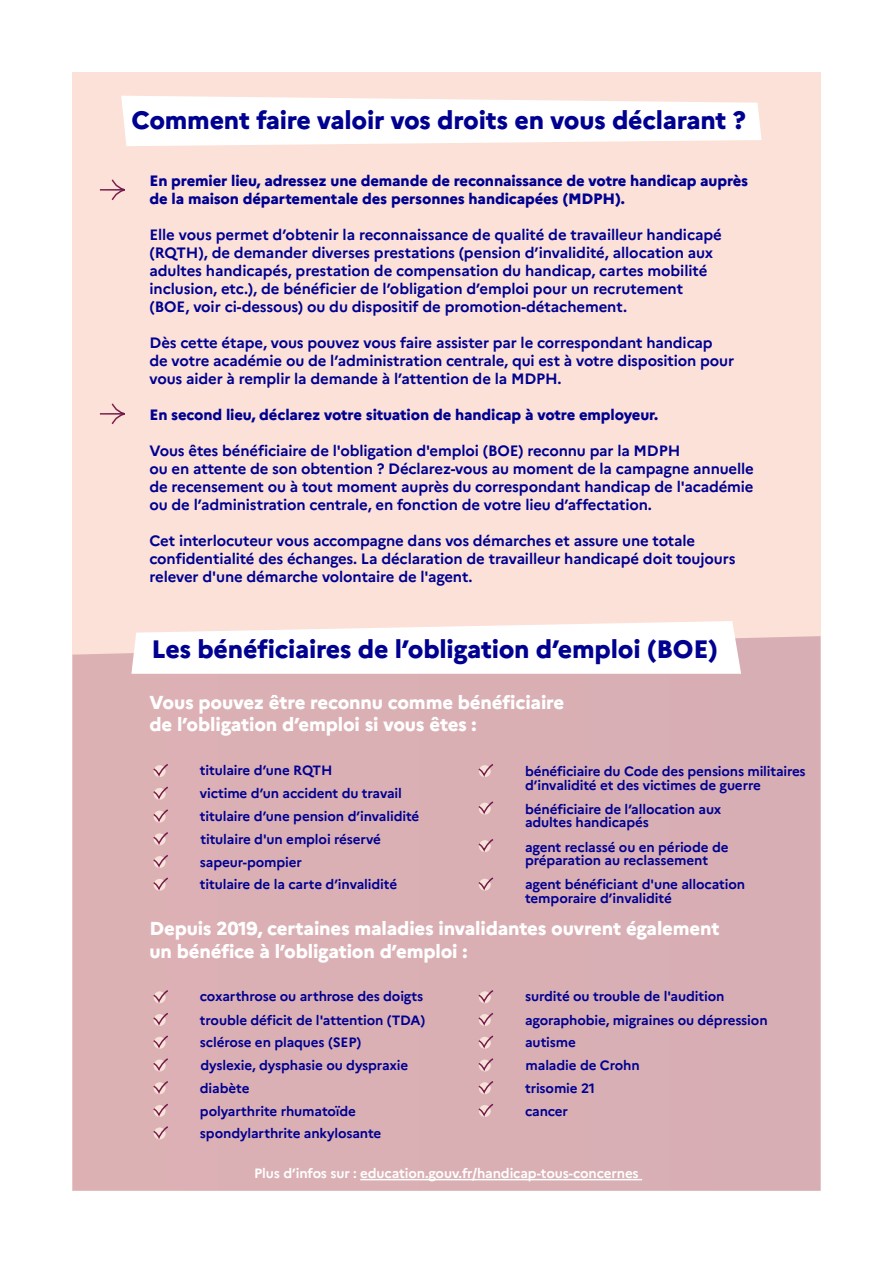
<style>
.page{position:relative;width:893px;height:1263px;background:#fff}
.page>*{position:absolute;margin:0;border:0;box-sizing:border-box;transform-origin:0 0}
.t1{font:800 25.2px "Marianne";letter-spacing:-.01em;color:#000091}
.t2{font:800 18.75px/22.5px "Marianne";letter-spacing:-.01em;color:#fff}
.t3{font:700 15px/18px "Marianne";letter-spacing:-.01em;color:#000091}
.t4{font:800 15px/18px "Marianne";letter-spacing:-.01em;color:#000091}
.t5{font:700 13.5px/23.1px "Marianne";letter-spacing:-.01em;color:#000091}
.t6{font:700 13.5px "Marianne";letter-spacing:-.01em;color:#fff}
</style>
<div class="page">
<div style="left:72px;top:72px;width:748px;height:1119px;background:#fbe1d7"></div>
<div style="left:72px;top:636px;width:748px;height:555px;background:#daafb4"></div>
<hr style="left:360px;top:1179px;width:282px;height:1px;background:#fff">
<hr style="left:100px;top:189px;width:25px;height:2px;background:#fff">
<svg style="left:111px;top:179px;width:14px;height:21px"></svg>
<hr style="left:100px;top:413px;width:25px;height:2px;background:#fff">
<svg style="left:111px;top:403px;width:14px;height:21px"></svg>
<svg style="left:121px;top:96px;width:641px;height:50px;background:#fefbf9"></svg>
<svg style="left:152px;top:762px;width:18px;height:14px"></svg>
<svg style="left:152px;top:785px;width:18px;height:14px"></svg>
<svg style="left:152px;top:808px;width:18px;height:14px"></svg>
<svg style="left:152px;top:830px;width:18px;height:15px"></svg>
<svg style="left:152px;top:853px;width:18px;height:14px"></svg>
<svg style="left:152px;top:876px;width:18px;height:14px"></svg>
<svg style="left:152px;top:988px;width:18px;height:15px"></svg>
<svg style="left:152px;top:1011px;width:18px;height:14px"></svg>
<svg style="left:152px;top:1034px;width:18px;height:14px"></svg>
<svg style="left:152px;top:1057px;width:18px;height:14px"></svg>
<svg style="left:152px;top:1079px;width:18px;height:14px"></svg>
<svg style="left:152px;top:1102px;width:18px;height:14px"></svg>
<svg style="left:152px;top:1125px;width:18px;height:14px"></svg>
<svg style="left:477px;top:988px;width:18px;height:15px"></svg>
<svg style="left:477px;top:1011px;width:18px;height:14px"></svg>
<svg style="left:477px;top:1034px;width:18px;height:14px"></svg>
<svg style="left:477px;top:1057px;width:18px;height:14px"></svg>
<svg style="left:477px;top:1079px;width:18px;height:14px"></svg>
<svg style="left:477px;top:1102px;width:18px;height:14px"></svg>
<svg style="left:477px;top:762px;width:18px;height:14px"></svg>
<svg style="left:477px;top:800px;width:18px;height:14px"></svg>
<svg style="left:477px;top:837px;width:18px;height:14px"></svg>
<div style="left:479px;top:879px;width:12px;height:12px;background:#e5c4c3;border-radius:50%"></div>
<svg style="left:477px;top:876px;width:18px;height:14px"></svg>
<svg style="left:131px;top:621px;width:610px;height:53px;background:#fefaf9"></svg>
<h1 class="t1" style="left:132px;top:100px;width:616px">Comment faire valoir vos droits en vous déclarant ?</h1>
<p class="t4" style="left:150px;top:170px;width:600px">En premier lieu, adressez une demande de reconnaissance de votre handicap auprès de la maison départementale des personnes handicapées (MDPH).</p>
<p class="t3" style="left:150px;top:224px;width:574px">Elle vous permet d’obtenir la reconnaissance de qualité de travailleur handicapé (RQTH), de demander diverses prestations (pension d’invalidité, allocation aux adultes handicapés, prestation de compensation du handicap, cartes mobilité inclusion, etc.), de bénéficier de l’obligation d’emploi pour un recrutement (BOE, voir ci-dessous) ou du dispositif de promotion-détachement.</p>
<p class="t3" style="left:150px;top:332px;width:586px">Dès cette étape, vous pouvez vous faire assister par le correspondant handicap de votre académie ou de l’administration centrale, qui est à votre disposition pour vous aider à remplir la demande à l’attention de la MDPH.</p>
<p class="t4" style="left:150px;top:404px;width:510px">En second lieu, déclarez votre situation de handicap à votre employeur.</p>
<p class="t3" style="left:150px;top:440px;width:606px">Vous êtes bénéficiaire de l'obligation d'emploi (BOE) reconnu par la MDPH<br>ou en attente de son obtention ? Déclarez-vous au moment de la campagne annuelle de recensement ou à tout moment auprès du correspondant handicap de l'académie ou de l’administration centrale, en fonction de votre lieu d’affectation.</p>
<p class="t3" style="left:150px;top:530px;width:587px">Cet interlocuteur vous accompagne dans vos démarches et assure une totale confidentialité des échanges. La déclaration de travailleur handicapé doit toujours relever d'une démarche volontaire de l'agent.</p>
<h1 class="t1" style="left:151px;top:630px;width:568px">Les bénéficiaires de l’obligation d’emploi (BOE)</h1>
<p class="t2" style="left:150px;top:689px;width:416px">Vous pouvez être reconnu comme bénéficiaire de l’obligation d’emploi si vous êtes :</p>
<p class="t5" style="left:200px;top:757px;width:221px">titulaire d’une RQTH<br>victime d’un accident du travail titulaire d’une pension d’invalidité</p>
<p class="t5" style="left:525px;top:764px;width:282px;line-height:13.5px">bénéficiaire du Code des pensions militaires d’invalidité et des victimes de guerre</p>
<p class="t5" style="left:200px;top:849px;width:199px">sapeur-pompier<br>titulaire de la carte d’invalidité</p>
<p class="t5" style="left:525px;top:801px;width:198px;line-height:13.5px">bénéficiaire de l’allocation aux adultes handicapés</p>
<p class="t5" style="left:525px;top:839px;width:205px;line-height:13.5px">agent reclassé ou en période de préparation au reclassement</p>
<p class="t5" style="left:525px;top:877px;width:222px;line-height:13.5px">agent bénéficiant d'une allocation temporaire d’invalidité</p>
<p class="t5" style="left:200px;top:826px;width:182px">titulaire d'un emploi réservé</p>
<p class="t2" style="left:150px;top:916px;width:572px">Depuis 2019, certaines maladies invalidantes ouvrent également un bénéfice à l’obligation d’emploi :</p>
<p class="t5" style="left:200px;top:984px;width:227px">coxarthrose ou arthrose des doigts trouble déficit de l'attention (TDA) sclérose en plaques (SEP)</p>
<p class="t5" style="left:200px;top:1075px;width:158px">diabète<br>polyarthrite rhumatoïde</p>
<p class="t5" style="left:200px;top:1053px;width:209px">dyslexie, dysphasie ou dyspraxie</p>
<p class="t5" style="left:200px;top:1121px;width:183px">spondylarthrite ankylosante</p>
<p class="t5" style="left:525px;top:984px;width:244px">surdité ou trouble de l'audition agoraphobie, migraines ou dépression autisme</p>
<p class="t5" style="left:525px;top:1075px;width:72px">trisomie 21 cancer</p>
<p class="t5" style="left:526px;top:1053px;width:116px">maladie de Crohn</p>
<p class="t6" style="left:254px;top:1162px;width:386px">Plus d’infos sur : education.gouv.fr/handicap-tous-concernes</p>
</div>
